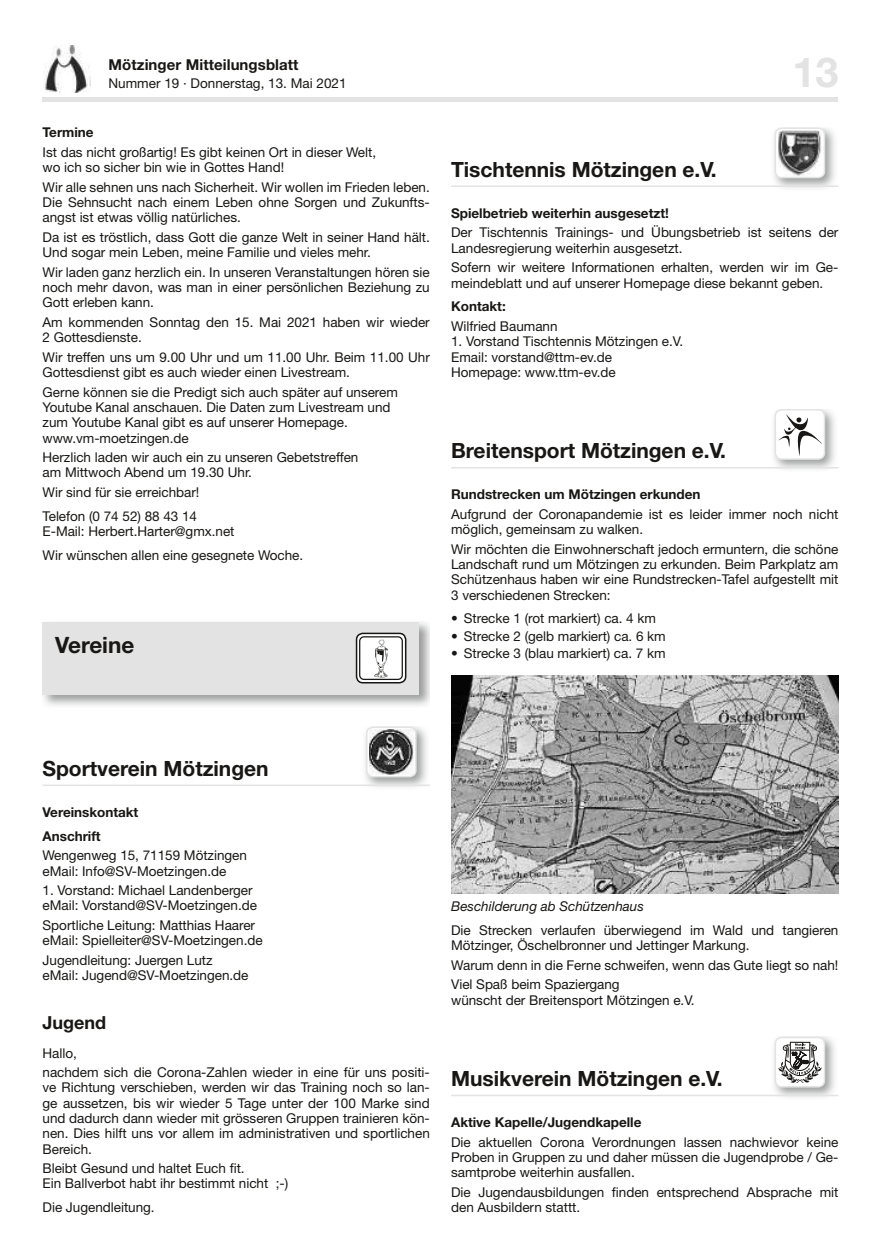
<style>
.page{position:relative;width:881px;height:1255px;background:#fff}
.page>*{position:absolute;margin:0;border:0;box-sizing:border-box;transform-origin:0 0}
.t1{font:700 41.4px "Helvetica Neue LT Std";color:#e3e3e3}
.t2{font:700 22.5px "Helvetica Neue";color:#181715}
.t3{font:700 21px "Helvetica Neue";color:#181715}
.t4{font:700 18px "Helvetica Neue LT Std";color:#181715}
.t5{font:700 15px "Helvetica Neue LT Std";letter-spacing:.005em;color:#181715}
.t6{font:13.5px/15.3px "Helvetica Neue LT Std";color:#181715}
.t7{font:700 13.5px/23.9px "Helvetica Neue LT Std";color:#181715}
.t8{font:italic 13.5px "Helvetica Neue LT Std";color:#181715}
</style>
<div class="page">
<hr style="left:43px;top:98px;width:795px;height:4px;background:#e3e3e3">
<img style="left:44px;top:46px;width:46px;height:47px">
<img style="left:43px;top:622px;width:386px;height:84px">
<div style="left:43px;top:622px;width:376px;height:72px;background:#e3e3e3"></div>
<svg style="left:358px;top:635px;width:47px;height:47px;background:#dadad9"></svg>
<div style="left:355px;top:632px;width:51px;height:51px;border:2px solid #181715;border-radius:6px"></div>
<img style="left:365px;top:726px;width:62px;height:61px">
<img style="left:369px;top:729px;width:44px;height:45px">
<div style="left:366px;top:726px;width:50px;height:51px;border:2px solid #e3e3e3;border-radius:6px"></div>
<hr style="left:43px;top:784px;width:386px;height:2px;background:#e3e3e3">
<img style="left:774px;top:127px;width:61px;height:61px">
<img style="left:777px;top:130px;width:44px;height:45px">
<div style="left:774px;top:127px;width:50px;height:51px;border:2px solid #e3e3e3;border-radius:6px"></div>
<hr style="left:451px;top:185px;width:387px;height:2px;background:#e3e3e3">
<img style="left:770px;top:409px;width:67px;height:61px">
<div style="left:775px;top:410px;width:49px;height:49px;background:#fff;border-radius:6px"></div>
<svg style="left:778px;top:414px;width:43px;height:42px"></svg>
<div style="left:774px;top:409px;width:50px;height:51px;border:2px solid #e3e3e3;border-radius:6px"></div>
<hr style="left:451px;top:467px;width:387px;height:1px;background:#e3e3e3">
<img style="left:451px;top:675px;width:387px;height:218px">
<img style="left:774px;top:1036px;width:61px;height:61px">
<div style="left:775px;top:1037px;width:49px;height:49px;background:#fff;border-radius:6px"></div>
<svg style="left:778px;top:1041px;width:43px;height:41px"></svg>
<div style="left:774px;top:1036px;width:50px;height:51px;border:2px solid #e3e3e3;border-radius:6px"></div>
<hr style="left:451px;top:1094px;width:387px;height:2px;background:#e3e3e3">
<p class="t5" style="left:108px;top:60px;width:191px">Mötzinger Mitteilungsblatt</p>
<p class="t6" style="left:108px;top:77px;width:239px">Nummer 19 · Donnerstag, 13. Mai 2021</p>
<p class="t7" style="left:43px;top:122px;width:53px">Termine</p>
<p class="t6" style="left:43px;top:146px;width:335px">Ist das nicht großartig! Es gibt keinen Ort in dieser Welt, wo ich so sicher bin wie in Gottes Hand!</p>
<p class="t6" style="left:43px;top:180px;width:388px;text-align:justify">Wir alle sehnen uns nach Sicherheit. Wir wollen im Frieden leben.<br>Die Sehnsucht nach einem Leben ohne Sorgen und Zukunfts&shy;angst ist etwas völlig natürliches.</p>
<p class="t6" style="left:43px;top:231px;width:388px">Da ist es tröstlich, dass Gott die ganze Welt in seiner Hand hält.<br>Und sogar mein Leben, meine Familie und vieles mehr.</p>
<p class="t6" style="left:43px;top:265px;width:388px;text-align:justify">Wir laden ganz herzlich ein. In unseren Veranstaltungen hören sie noch mehr davon, was man in einer persönlichen Beziehung zu Gott erleben kann.</p>
<p class="t6" style="left:43px;top:316px;width:388px">Am kommenden Sonntag den 15. Mai 2021 haben wir wieder<br>2 Gottesdienste.</p>
<p class="t6" style="left:43px;top:350px;width:388px">Wir treffen uns um 9.00 Uhr und um 11.00 Uhr. Beim 11.00 Uhr<br>Gottesdienst gibt es auch wieder einen Livestream.</p>
<p class="t6" style="left:43px;top:385px;width:357px">Gerne können sie die Predigt sich auch später auf unserem Youtube Kanal anschauen. Die Daten zum Livestream und zum Youtube Kanal gibt es auf unserer Homepage. www.vm-moetzingen.de</p>
<p class="t6" style="left:43px;top:451px;width:317px">Herzlich laden wir auch ein zu unseren Gebetstreffen am Mittwoch Abend um 19.30 Uhr.</p>
<p class="t6" style="left:43px;top:481px;width:158px;line-height:23.9px">Wir sind für sie erreichbar!<br>Telefon (0 74 52) 88 43 14</p>
<p class="t6" style="left:43px;top:520px;width:262px;line-height:23.9px">E-Mail: Herbert.Harter@gmx.net<br>Wir wünschen allen eine gesegnete Woche.</p>
<h2 class="t2" style="left:55px;top:631px;width:80px">Vereine</h2>
<h1 class="t1" style="left:792px;top:57px;width:47px">13</h1>
<h3 class="t3" style="left:451px;top:156px;width:267px">Tischtennis Mötzingen e.V.</h3>
<p class="t7" style="left:451px;top:202px;width:219px">Spielbetrieb weiterhin ausgesetzt!</p>
<p class="t6" style="left:451px;top:226px;width:388px">Der Tischtennis Trainings- und Übungsbetrieb ist seitens der<br>Landesregierung weiterhin ausgesetzt.</p>
<p class="t6" style="left:451px;top:261px;width:388px">Sofern wir weitere Informationen erhalten, werden wir im Ge&shy;meindeblatt und auf unserer Homepage diese bekannt geben.</p>
<p class="t7" style="left:451px;top:296px;width:56px">Kontakt:</p>
<p class="t6" style="left:451px;top:320px;width:108px">Wilfried Baumann</p>
<p class="t6" style="left:451px;top:335px;width:233px">1. Vorstand Tischtennis Mötzingen e.V.<br>Email: vorstand@ttm-ev.de<br>Homepage: www.ttm-ev.de</p>
<h3 class="t3" style="left:451px;top:439px;width:276px">Breitensport Mötzingen e.V.</h3>
<p class="t7" style="left:451px;top:484px;width:251px">Rundstrecken um Mötzingen erkunden</p>
<p class="t6" style="left:451px;top:507px;width:388px">Aufgrund der Coronapandemie ist es leider immer noch nicht möglich, gemeinsam zu walken.</p>
<p class="t6" style="left:451px;top:542px;width:388px;text-align:justify">Wir möchten die Einwohnerschaft jedoch ermuntern, die schöne Landschaft rund um Mötzingen zu erkunden. Beim Parkplatz am Schützenhaus haben wir eine Rundstrecken-Tafel aufgestellt mit 3 verschiedenen Strecken:</p>
<p class="t6" style="left:451px;top:611px;width:206px">• Strecke 1 (rot markiert) ca. 4 km</p>
<p class="t6" style="left:451px;top:628px;width:216px">• Strecke 2 (gelb markiert) ca. 6 km</p>
<p class="t6" style="left:451px;top:646px;width:216px">• Strecke 3 (blau markiert) ca. 7 km</p>
<h3 class="t3" style="left:43px;top:756px;width:227px">Sportverein Mötzingen</h3>
<p class="t7" style="left:43px;top:801px;width:97px">Vereinskontakt<br>Anschrift</p>
<p class="t6" style="left:43px;top:849px;width:206px">Wengenweg 15, 71159 Mötzingen eMail: Info@SV-Moetzingen.de</p>
<p class="t6" style="left:43px;top:884px;width:216px">1. Vorstand: Michael Landenberger eMail: Vorstand@SV-Moetzingen.de</p>
<p class="t6" style="left:43px;top:918px;width:221px">Sportliche Leitung: Matthias Haarer eMail: Spielleiter@SV-Moetzingen.de</p>
<p class="t6" style="left:43px;top:953px;width:207px">Jugendleitung: Juergen Lutz eMail: Jugend@SV-Moetzingen.de</p>
<h3 class="t4" style="left:43px;top:1016px;width:65px">Jugend</h3>
<p class="t6" style="left:43px;top:1044px;width:388px;line-height:19.5px">Hallo,<br>nachdem sich die Corona-Zahlen wieder in eine für uns positi-</p>
<p class="t6" style="left:43px;top:1081px;width:388px;text-align:justify">ve Richtung verschieben, werden wir das Training noch so lan&shy;ge aussetzen, bis wir wieder 5 Tage unter der 100 Marke sind und dadurch dann wieder mit grösseren Gruppen trainieren kön&shy;nen. Dies hilft uns vor allem im administrativen und sportlichen Bereich.</p>
<p class="t6" style="left:43px;top:1161px;width:247px">Bleibt Gesund und haltet Euch ft.<br>Ein Ballverbot habt ihr bestimmt nicht ;-)</p>
<p class="t6" style="left:43px;top:1201px;width:114px">Die Jugendleitung.</p>
<p class="t8" style="left:451px;top:898px;width:194px">Beschilderung ab Schützenhaus</p>
<p class="t6" style="left:451px;top:923px;width:388px">Die Strecken verlaufen überwiegend im Wald und tangieren<br>Mötzinger, Öschelbronner und Jettinger Markung.</p>
<p class="t6" style="left:451px;top:956px;width:388px;line-height:19.5px">Warum denn in die Ferne schweifen, wenn das Gute liegt so nah!<br>Viel Spaß beim Spaziergang</p>
<p class="t6" style="left:451px;top:993px;width:245px">wünscht der Breitensport Mötzingen e.V.</p>
<h3 class="t3" style="left:451px;top:1065px;width:273px">Musikverein Mötzingen e.V.</h3>
<p class="t7" style="left:451px;top:1111px;width:192px">Aktive Kapelle/Jugendkapelle</p>
<p class="t6" style="left:451px;top:1135px;width:388px;text-align:justify">Die aktuellen Corona Verordnungen lassen nachwievor keine Proben in Gruppen zu und daher müssen die Jugendprobe / Ge&shy;samtprobe weiterhin ausfallen.</p>
<p class="t6" style="left:451px;top:1185px;width:388px">Die Jugendausbildungen fnden entsprechend Absprache mit den Ausbildern stattt.</p>
</div>
